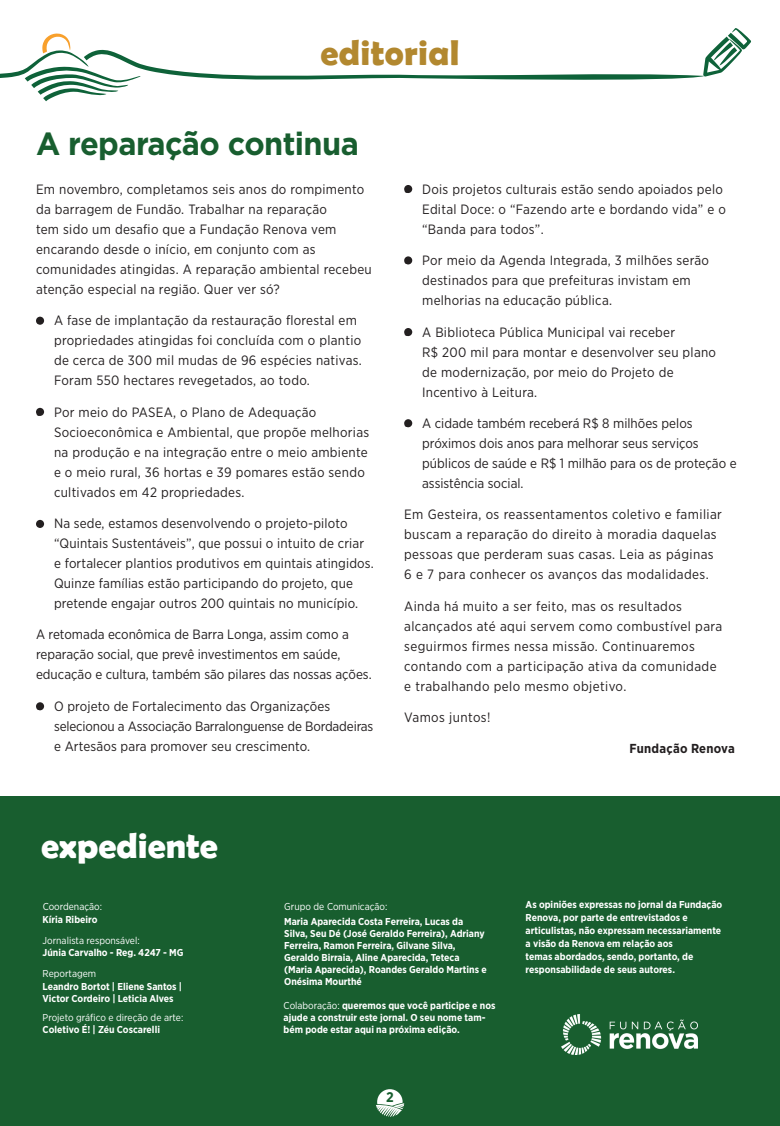
<style>
.page{position:relative;width:780px;height:1126px;background:#fff}
.page>*{position:absolute;margin:0;border:0;box-sizing:border-box;transform-origin:0 0}
.t1{font:700 36px "Berlin Sans FB Demi";color:#fff}
.t2{font:700 36px "Berlin Sans FB Demi";letter-spacing:.01em;color:#b2882f}
.t3{font:700 32px "Gotham";letter-spacing:-.02em;color:#185e2f;scale:.96 1}
.t4{font:700 14px "Gotham Narrow";color:#185e2f}
.t5{font:13.5px/20px "Gotham Narrow";letter-spacing:.02em;color:#231f20}
.t6{font:13.5px/20px "Gotham Narrow";color:#231f20}
.t7{font:13.5px/20px "Gotham Narrow";letter-spacing:-.005em;color:#231f20}
.t8{font:700 13px "Gotham Narrow";letter-spacing:.02em;color:#231f20}
.t9{font:700 10px/12px "Gotham Narrow";color:#fff}
.t10{font:10px "Gotham Narrow";color:#fff}
.s1{font-family:"Minion Pro"}
.s2{font-weight:400}
</style>
<div class="page">
<div style="left:0;top:797px;width:780px;height:328px;background:#185e2f"></div>
<img style="left:561px;top:1014px;width:136px;height:40px">
<div style="left:36px;top:316px;width:8px;height:9px;background:#231f20;border-radius:50%"></div>
<div style="left:404px;top:185px;width:8px;height:8px;background:#231f20;border-radius:50%"></div>
<div style="left:404px;top:256px;width:8px;height:8px;background:#231f20;border-radius:50%"></div>
<div style="left:404px;top:328px;width:8px;height:8px;background:#231f20;border-radius:50%"></div>
<div style="left:404px;top:419px;width:8px;height:8px;background:#231f20;border-radius:50%"></div>
<div style="left:36px;top:408px;width:8px;height:8px;background:#231f20;border-radius:50%"></div>
<div style="left:36px;top:520px;width:8px;height:8px;background:#231f20;border-radius:50%"></div>
<div style="left:36px;top:702px;width:8px;height:8px;background:#231f20;border-radius:50%"></div>
<svg style="left:0;top:28px;width:751px;height:73px"></svg>
<svg style="left:376px;top:1089px;width:28px;height:27px"></svg>
<p class="t2" style="left:320px;top:32px;width:141px">editorial</p>
<p class="t3" style="left:36px;top:123px;width:338px">A reparação continua</p>
<p class="t5" style="left:36px;top:179px;width:337px">Em novembro, completamos seis anos do rompimento da barragem de Fundão. Trabalhar na reparação<br>tem sido um desafio que a Fundação Renova vem encarando desde o início, em conjunto com as comunidades atingidas. A reparação ambiental recebeu atenção especial na região. Quer ver só?</p>
<p class="t5" style="left:54px;top:310px;width:309px;text-indent:-18px"><span class="s1">•</span> A fase de implantação da restauração florestal em propriedades atingidas foi concluída com o plantio de cerca de 300 mil mudas de 96 espécies nativas.<br>Foram 550 hectares revegetados, ao todo.</p>
<p class="t5" style="left:54px;top:401px;width:316px;text-indent:-18px"><span class="s1">•</span> Por meio do PASEA, o Plano de Adequação Socioeconômica e Ambiental, que propõe melhorias na produção e na integração entre o meio ambiente e o meio rural, 36 hortas e 39 pomares estão sendo cultivados em 42 propriedades.</p>
<p class="t5" style="left:54px;top:513px;width:321px;text-indent:-18px"><span class="s1">•</span> Na sede, estamos desenvolvendo o projeto-piloto “Quintais Sustentáveis”, que possui o intuito de criar e fortalecer plantios produtivos em quintais atingidos.<br>Quinze famílias estão participando do projeto, que pretende engajar outros 200 quintais no município.</p>
<p class="t6" style="left:36px;top:624px;width:337px">A retomada econômica de Barra Longa, assim como a reparação social, que prevê investimentos em saúde, educação e cultura, também são pilares das nossas ações.</p>
<p class="t7" style="left:54px;top:695px;width:321px;text-indent:-18px"><span class="s1">•</span> O projeto de Fortalecimento das Organizações selecionou a Associação Barralonguense de Bordadeiras e Artesãos para promover seu crescimento.</p>
<p class="t1" style="left:41px;top:825px;width:178px">expediente</p>
<p class="t5" style="left:422px;top:179px;width:305px;text-indent:-18px"><span class="s1">•</span> Dois projetos culturais estão sendo apoiados pelo<br>Edital Doce: o “Fazendo arte e bordando vida” e o “Banda para todos”.</p>
<p class="t5" style="left:422px;top:250px;width:288px;text-indent:-18px"><span class="s1">•</span> Por meio da Agenda Integrada, 3 milhões serão destinados para que prefeituras invistam em melhorias na educação pública.</p>
<p class="t5" style="left:422px;top:321px;width:295px;text-indent:-18px"><span class="s1">•</span> A Biblioteca Pública Municipal vai receber<br>R$ 200 mil para montar e desenvolver seu plano de modernização, por meio do Projeto de Incentivo à Leitura.</p>
<p class="t6" style="left:422px;top:413px;width:316px;text-indent:-18px"><span class="s1">•</span> A cidade também receberá R$ 8 milhões pelos próximos dois anos para melhorar seus serviços públicos de saúde e R$ 1 milhão para os de proteção e assistência social.</p>
<p class="t5" style="left:404px;top:504px;width:319px">Em Gesteira, os reassentamentos coletivo e familiar buscam a reparação do direito à moradia daquelas pessoas que perderam suas casas. Leia as páginas 6 e 7 para conhecer os avanços das modalidades.</p>
<p class="t5" style="left:404px;top:595px;width:319px">Ainda há muito a ser feito, mas os resultados alcançados até aqui servem como combustível para seguirmos firmes nessa missão. Continuaremos contando com a participação ativa da comunidade e trabalhando pelo mesmo objetivo.</p>
<p class="t5" style="left:404px;top:707px;width:88px">Vamos juntos!</p>
<p class="t8" style="left:629px;top:740px;width:107px">Fundação Renova</p>
<p class="t10" style="left:43px;top:900px;width:61px">Coordenação:</p>
<p class="t9" style="left:43px;top:913px;width:56px">Kíria Ribeiro</p>
<p class="t10" style="left:43px;top:934px;width:99px">Jornalista responsável:</p>
<p class="t9" style="left:43px;top:946px;width:142px">Júnia Carvalho - Reg. 4247 - MG</p>
<p class="t10" style="left:43px;top:967px;width:55px">Reportagem</p>
<p class="t9" style="left:43px;top:980px;width:141px">Leandro Bortot | Eliene Santos |<br>Victor Cordeiro | Leticia Alves</p>
<p class="t10" style="left:43px;top:1011px;width:142px">Projeto gráfico e direção de arte:</p>
<p class="t9" style="left:43px;top:1023px;width:119px">Coletivo É! | Zéu Coscarelli</p>
<p class="t10" style="left:284px;top:900px;width:105px">Grupo de Comunicação:</p>
<p class="t9" style="left:284px;top:915px;width:204px">Maria Aparecida Costa Ferreira, Lucas da Silva, Seu Dé (José Geraldo Ferreira), Adriany Ferreira, Ramon Ferreira, Gilvane Silva, Geraldo Birraia, Aline Aparecida, Teteca (Maria Aparecida), Roandes Geraldo Martins e Onésima Mourthé</p>
<p class="t9" style="left:283px;top:999px;width:213px"><span class="s2">Colaboração:</span> queremos que você participe e nos ajude a construir este jornal. O seu nome tam&shy;bém pode estar aqui na próxima edição.</p>
<p class="t4" style="left:386px;top:1088px;width:9px">2</p>
<p class="t9" style="left:525px;top:897px;width:198px;line-height:13px">As opiniões expressas no jornal da Fundação Renova, por parte de entrevistados e articulistas, não expressam necessariamente a visão da Renova em relação aos<br>temas abordados, sendo, portanto, de responsabilidade de seus autores.</p>
</div>
